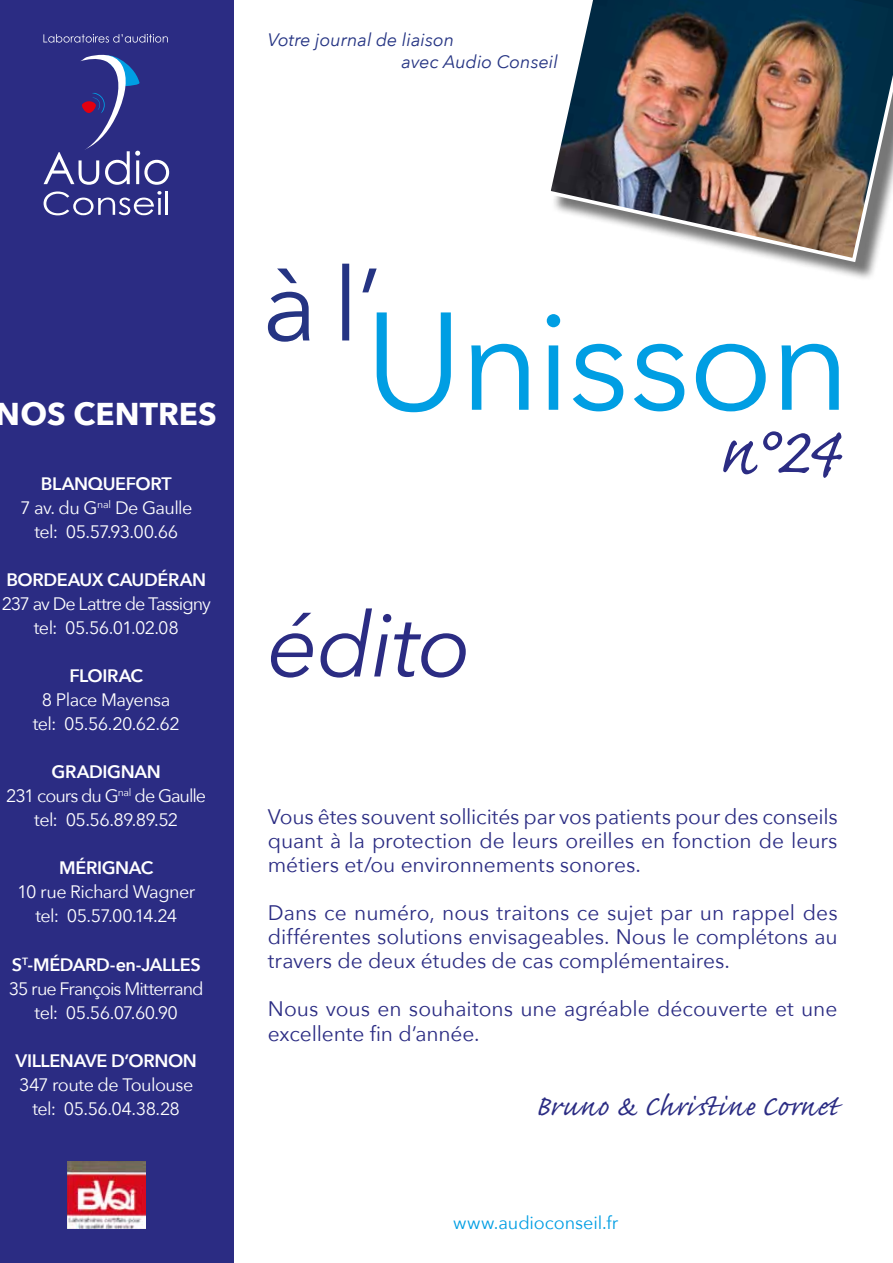
<style>
.page{position:relative;width:893px;height:1263px;background:#fff}
.page>*{position:absolute;margin:0;border:0;box-sizing:border-box;transform-origin:0 0}
.t1{font:italic 90px "Avenir Next";letter-spacing:-.02em;color:#2b2c83}
.t2{font:87px "Caflisch Script Pro";color:#2b2c83}
.t3{font:36px "Caflisch Script Pro";letter-spacing:.035em;color:#2b2c83}
.t4{font:700 31.5px "Avenir Next";color:#fff}
.t5{font:21px/24px "Avenir Next";letter-spacing:-.005em;color:#2b2c83;text-align:justify}
.t6{font:18px/24px "Avenir Next";letter-spacing:-.035em;color:#fff;text-align:center}
.t7{font:18px/24px "Avenir Next";letter-spacing:-.055em;color:#fff;text-align:center}
.t8{font:600 18px "Avenir Next";letter-spacing:-.02em;color:#fff}
.t9{font:italic 18px/21.6px "Avenir Next";color:#253483}
.t10{font:18px "Avenir Next";letter-spacing:-.005em;color:#009ee3}
.s1{font-weight:600}
</style>
<div class="page">
<div style="left:0;top:0;width:234px;height:1263px;background:#2b2c83"></div>
<img style="left:68px;top:1161px;width:77px;height:68px">
<svg style="left:44px;top:191px;width:118px;height:24px"></svg>
<hr style="left:166px;top:191px;width:2px;height:24px;background:#fff">
<svg style="left:43px;top:34px;width:125px;height:9px"></svg>
<svg style="left:44px;top:54px;width:125px;height:131px"></svg>
<svg style="left:268px;top:264px;width:109px;height:78px"></svg>
<svg style="left:377px;top:312px;width:462px;height:100px"></svg>
<div style="left:551px;top:0;width:342px;height:281px;background:#000;opacity:.54"></div>
<img style="left:550px;top:0;width:343px;height:264px">
<p class="t9" style="left:401px;top:29px;width:158px;text-indent:-134px">Votre journal de liaison<br>avec Audio Conseil</p>
<h3 class="t4" style="left:-4px;top:387px;width:223px">NOS CENTRES</h3>
<p class="t6" style="left:20px;top:471px;width:174px"><span class="s1">BLANQUEFORT<br></span>7 av. du G<sup>nal</sup> De Gaulle tel: 05.57.93.00.66</p>
<p class="t8" style="left:6px;top:565px;width:201px">BORDEAUX CAUDÉRAN</p>
<p class="t7" style="left:2px;top:591px;width:211px">237 av De Lattre de Tassigny tel: 05.56.01.02.08</p>
<p class="t8" style="left:69px;top:661px;width:12px">FLO</p>
<p class="t8" style="left:103px;top:661px;width:42px">IRAC</p>
<p class="t6" style="left:33px;top:687px;width:149px">8 Place Mayensa tel: 05.56.20.62.62</p>
<p class="t7" style="left:6px;top:759px;width:201px"><span class="s1">GRADIG NAN<br></span>231 cours du G<sup>nal</sup> de Gaulle tel: 05.56.89.89.52</p>
<p class="t8" style="left:59px;top:853px;width:92px">MÉRIG NAC</p>
<p class="t6" style="left:17px;top:879px;width:180px">10 rue Richard Wagner tel: 05.57.00.14.24</p>
<p class="t6" style="left:9px;top:951px;width:196px"><span class="s1">S</span><sup>T</sup><span class="s1">-MÉDARD-EN-JALLES<br></span>35 rue François Mitterrand tel: 05.56.07.60.90</p>
<p class="t8" style="left:16px;top:1045px;width:183px">VI LLENAVE D’ORNON</p>
<p class="t6" style="left:19px;top:1071px;width:176px">347 route de Toulouse tel: 05.56.04.38.28</p>
<h1 class="t1" style="left:268px;top:569px;width:205px">édito</h1>
<h2 class="t2" style="left:718px;top:406px;width:121px">n°24</h2>
<p class="t5" style="left:268px;top:804px;width:571px">Vous êtes souvent sollicités par vos patients pour des conseils quant à la protection de leurs oreilles en fonction de leurs métiers et/ou environnements sonores.</p>
<p class="t5" style="left:268px;top:900px;width:571px">Dans ce numéro, nous traitons ce sujet par un rappel des différentes solutions envisageables. Nous le complétons au travers de deux études de cas complémentaires.</p>
<p class="t5" style="left:268px;top:995px;width:571px;line-height:25.2px">Nous vous en souhaitons une agréable découverte et une excellente fin d’année.</p>
<h3 class="t3" style="left:535px;top:1087px;width:309px">Bruno &amp; Christine Cornet</h3>
<p class="t10" style="left:453px;top:1207px;width:167px">www.audioconseil.fr</p>
</div>
